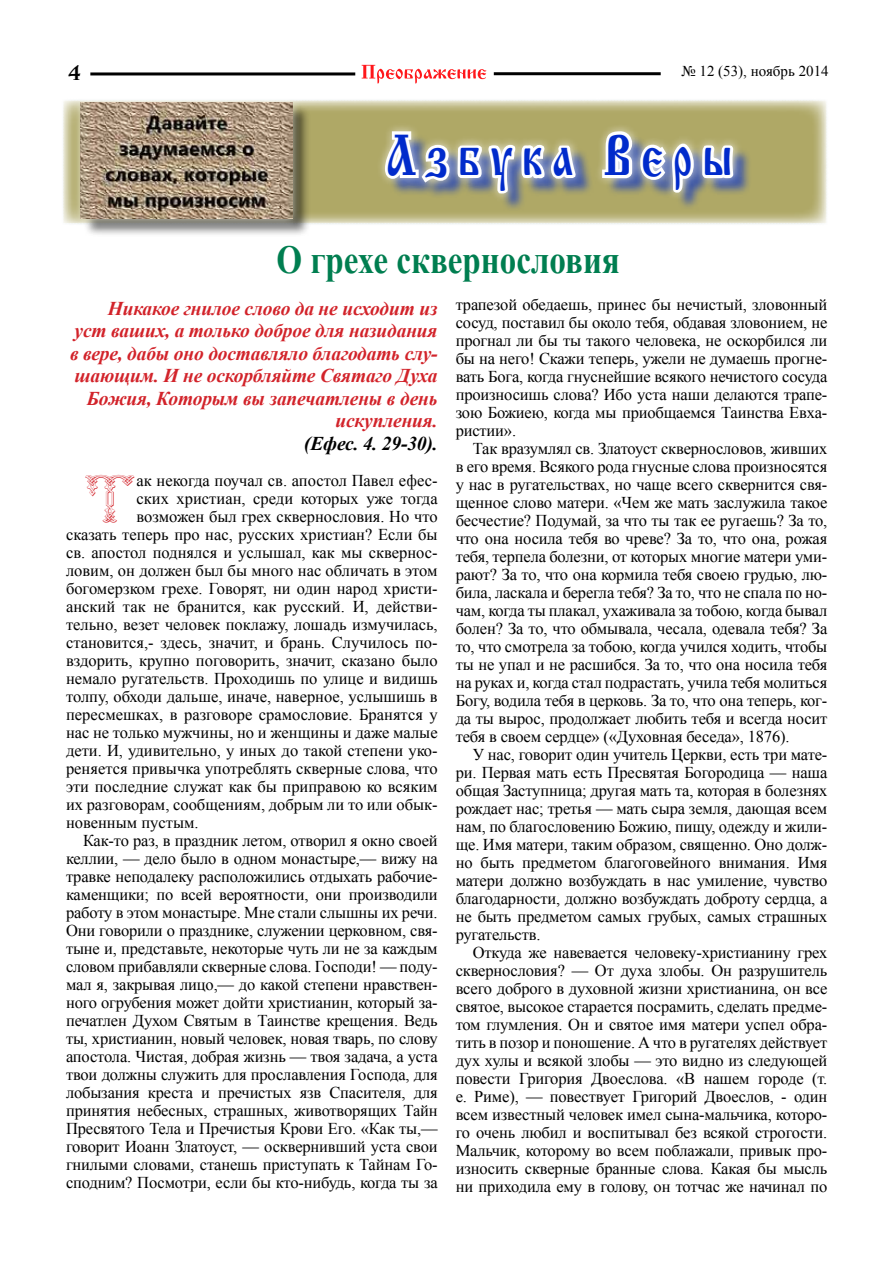
<style>
.page{position:relative;width:893px;height:1263px;background:#fff}
.page>*{position:absolute;margin:0;border:0;box-sizing:border-box;transform-origin:0 0}
.t1{font:60px "Cyrillic Old";letter-spacing:.22em;color:#002bcb;scale:.75 1}
.t2{font:47.4px "Vertograd Ucs";color:#d2232a}
.t3{font:700 39.6px "Times New Roman";color:#007e50;scale:.83 1}
.t4{font:21px "Izhitsa C";color:#000}
.t5{font:italic 700 19.5px/22.5px "Times New Roman";letter-spacing:-.01em;color:#d2232a;text-align:right}
.t6{font:italic 700 19.5px "Times New Roman";letter-spacing:-.01em;color:#000}
.t7{font:16.5px/18px "Times New Roman";letter-spacing:-.01em;color:#000;text-align:justify}
.t8{font:15px "Times New Roman";color:#000}
</style>
<div class="page">
<svg style="left:63px;top:65px;width:764px;height:159px"></svg>
<div style="left:83px;top:104px;width:228px;height:133px;background:#000;opacity:.54"></div>
<div style="left:71px;top:92px;width:231px;height:136px;background:#fff;opacity:.75"></div>
<img style="left:81px;top:102px;width:211px;height:117px">
<p class="t4" style="left:68px;top:61px;width:14px">4</p>
<p class="t8" style="left:681px;top:61px;width:149px">№ 12 (53), ноябрь 2014</p>
<h1 class="t1" style="left:386px;top:123px;width:463px">Азбука Веры</h1>
<h3 class="t3" style="left:277px;top:233px;width:415px">О грехе сквернословия</h3>
<p class="t5" style="left:70px;top:296px;width:369px">Никакое гнилое слово да не исходит из<br>уст ваших, а только доброе для назидания в вере, дабы оно доставляло благодать слу&shy;шающим. И не оскорбляйте Святаго Духа Божия, Которым вы запечатлены в день искупления.</p>
<p class="t6" style="left:304px;top:429px;width:135px">(Ефес. 4. 29-30).</p>
<h2 class="t2" style="left:83px;top:461px;width:55px">Т</h2>
<p class="t7" style="left:137px;top:471px;width:303px">ак некогда поучал св. апостол Павел ефес-</p>
<p class="t7" style="left:137px;top:489px;width:303px">ских христиан, среди которых уже тогда</p>
<p class="t7" style="left:137px;top:507px;width:303px">возможен был грех сквернословия. Но что</p>
<p class="t7" style="left:66px;top:525px;width:373px">сказать теперь про нас, русских христиан? Если бы</p>
<p class="t7" style="left:66px;top:543px;width:373px">св. апостол поднялся и услышал, как мы сквернос-</p>
<p class="t7" style="left:66px;top:561px;width:373px">ловим, он должен был бы много нас обличать в этом</p>
<p class="t7" style="left:66px;top:579px;width:373px">богомерзком грехе. Говорят, ни один народ христи-</p>
<p class="t7" style="left:66px;top:597px;width:373px">анский так не бранится, как русский. И, действи-</p>
<p class="t7" style="left:66px;top:615px;width:373px">тельно, везет человек поклажу, лошадь измучилась,</p>
<p class="t7" style="left:66px;top:633px;width:373px">становится,- здесь, значит, и брань. Случилось по-</p>
<p class="t7" style="left:66px;top:651px;width:373px">вздорить, крупно поговорить, значит, сказано было</p>
<p class="t7" style="left:66px;top:669px;width:373px">немало ругательств. Проходишь по улице и видишь</p>
<p class="t7" style="left:66px;top:687px;width:373px">толпу, обходи дальше, иначе, наверное, услышишь в</p>
<p class="t7" style="left:66px;top:705px;width:373px">пересмешках, в разговоре срамословие. Бранятся у</p>
<p class="t7" style="left:66px;top:723px;width:373px">нас не только мужчины, но и женщины и даже малые</p>
<p class="t7" style="left:66px;top:741px;width:373px">дети. И, удивительно, у иных до такой степени уко-</p>
<p class="t7" style="left:66px;top:759px;width:373px">реняется привычка употреблять скверные слова, что</p>
<p class="t7" style="left:66px;top:777px;width:373px">эти последние служат как бы приправою ко всяким</p>
<p class="t7" style="left:66px;top:795px;width:373px">их разговорам, сообщениям, добрым ли то или обык-</p>
<p class="t7" style="left:66px;top:813px;width:134px">новенным пустым.</p>
<p class="t7" style="left:83px;top:831px;width:356px">Как-то раз, в праздник летом, отворил я окно своей</p>
<p class="t7" style="left:66px;top:849px;width:373px">келлии, — дело было в одном монастыре,— вижу на</p>
<p class="t7" style="left:66px;top:867px;width:373px">травке неподалеку расположились отдыхать рабочие-</p>
<p class="t7" style="left:66px;top:885px;width:373px">каменщики; по всей вероятности, они производили</p>
<p class="t7" style="left:66px;top:903px;width:373px">работу в этом монастыре. Мне стали слышны их речи.</p>
<p class="t7" style="left:66px;top:921px;width:373px">Они говорили о празднике, служении церковном, свя-</p>
<p class="t7" style="left:66px;top:939px;width:373px">тыне и, представьте, некоторые чуть ли не за каждым</p>
<p class="t7" style="left:66px;top:957px;width:373px">словом прибавляли скверные слова. Господи! — поду-</p>
<p class="t7" style="left:66px;top:975px;width:373px">мал я, закрывая лицо,— до какой степени нравствен-</p>
<p class="t7" style="left:66px;top:993px;width:373px">ного огрубения может дойти христианин, который за-</p>
<p class="t7" style="left:66px;top:1011px;width:373px">печатлен Духом Святым в Таинстве крещения. Ведь</p>
<p class="t7" style="left:66px;top:1029px;width:373px">ты, христианин, новый человек, новая тварь, по слову</p>
<p class="t7" style="left:66px;top:1047px;width:373px">апостола. Чистая, добрая жизнь — твоя задача, а уста</p>
<p class="t7" style="left:66px;top:1065px;width:373px">твои должны служить для прославления Господа, для</p>
<p class="t7" style="left:66px;top:1083px;width:373px">лобызания креста и пречистых язв Спасителя, для</p>
<p class="t7" style="left:66px;top:1101px;width:373px">принятия небесных, страшных, животворящих Тайн</p>
<p class="t7" style="left:66px;top:1119px;width:373px">Пресвятого Тела и Пречистыя Крови Его. «Как ты,—</p>
<p class="t7" style="left:66px;top:1137px;width:373px">говорит Иоанн Златоуст, — осквернивший уста свои</p>
<p class="t7" style="left:66px;top:1155px;width:373px">гнилыми словами, станешь приступать к Тайнам Го-</p>
<p class="t7" style="left:66px;top:1173px;width:373px">сподним? Посмотри, если бы кто-нибудь, когда ты за</p>
<p class="t7" style="left:456px;top:295px;width:373px">трапезой обедаешь, принес бы нечистый, зловонный сосуд, поставил бы около тебя, обдавая зловонием, не прогнал ли бы ты такого человека, не оскорбился ли бы на него! Скажи теперь, ужели не думаешь прогне&shy;вать Бога, когда гнуснейшие всякого нечистого сосуда произносишь слова? Ибо уста наши делаются трапе&shy;зою Божиею, когда мы приобщаемся Таинства Евха&shy;ристии».</p>
<p class="t7" style="left:456px;top:439px;width:373px;text-indent:17px">Так вразумлял св. Златоуст сквернословов, живших в его время. Всякого рода гнусные слова произносятся у нас в ругательствах, но чаще всего сквернится свя&shy;щенное слово матери. «Чем же мать заслужила такое бесчестие? Подумай, за что ты так ее ругаешь? За то, что она носила тебя во чреве? За то, что она, рожая тебя, терпела болезни, от которых многие матери уми&shy;рают? За то, что она кормила тебя своею грудью, лю&shy;била, ласкала и берегла тебя? За то, что не спала по но&shy;чам, когда ты плакал, ухаживала за тобою, когда бывал болен? За то, что обмывала, чесала, одевала тебя? За то, что смотрела за тобою, когда учился ходить, чтобы ты не упал и не расшибся. За то, что она носила тебя на руках и, когда стал подрастать, учила тебя молиться Богу, водила тебя в церковь. За то, что она теперь, ког&shy;да ты вырос, продолжает любить тебя и всегда носит тебя в своем сердце» («Духовная беседа», 1876).</p>
<p class="t7" style="left:456px;top:745px;width:373px;text-indent:17px">У нас, говорит один учитель Церкви, есть три мате&shy;ри. Первая мать есть Пресвятая Богородица — наша общая Заступница; другая мать та, которая в болезнях рождает нас; третья — мать сыра земля, дающая всем нам, по благословению Божию, пищу, одежду и жили&shy;ще. Имя матери, таким образом, священно. Оно долж&shy;но быть предметом благоговейного внимания. Имя матери должно возбуждать в нас умиление, чувство благодарности, должно возбуждать доброту сердца, а не быть предметом самых грубых, самых страшных ругательств.</p>
<p class="t7" style="left:456px;top:943px;width:373px;text-indent:17px">Откуда же навевается человеку-христианину грех сквернословия? — От духа злобы. Он разрушитель всего доброго в духовной жизни христианина, он все святое, высокое старается посрамить, сделать предме&shy;том глумления. Он и святое имя матери успел обра&shy;тить в позор и поношение. А что в ругателях действует дух хулы и всякой злобы — это видно из следующей повести Григория Двоеслова. «В нашем городе (т. е. Риме), — повествует Григорий Двоеслов, - один всем известный человек имел сына-мальчика, которо&shy;го очень любил и воспитывал без всякой строгости.<br>Мальчик, которому во всем поблажали, привык про&shy;износить скверные бранные слова. Какая бы мысль ни приходила ему в голову, он тотчас же начинал по</p>
</div>
